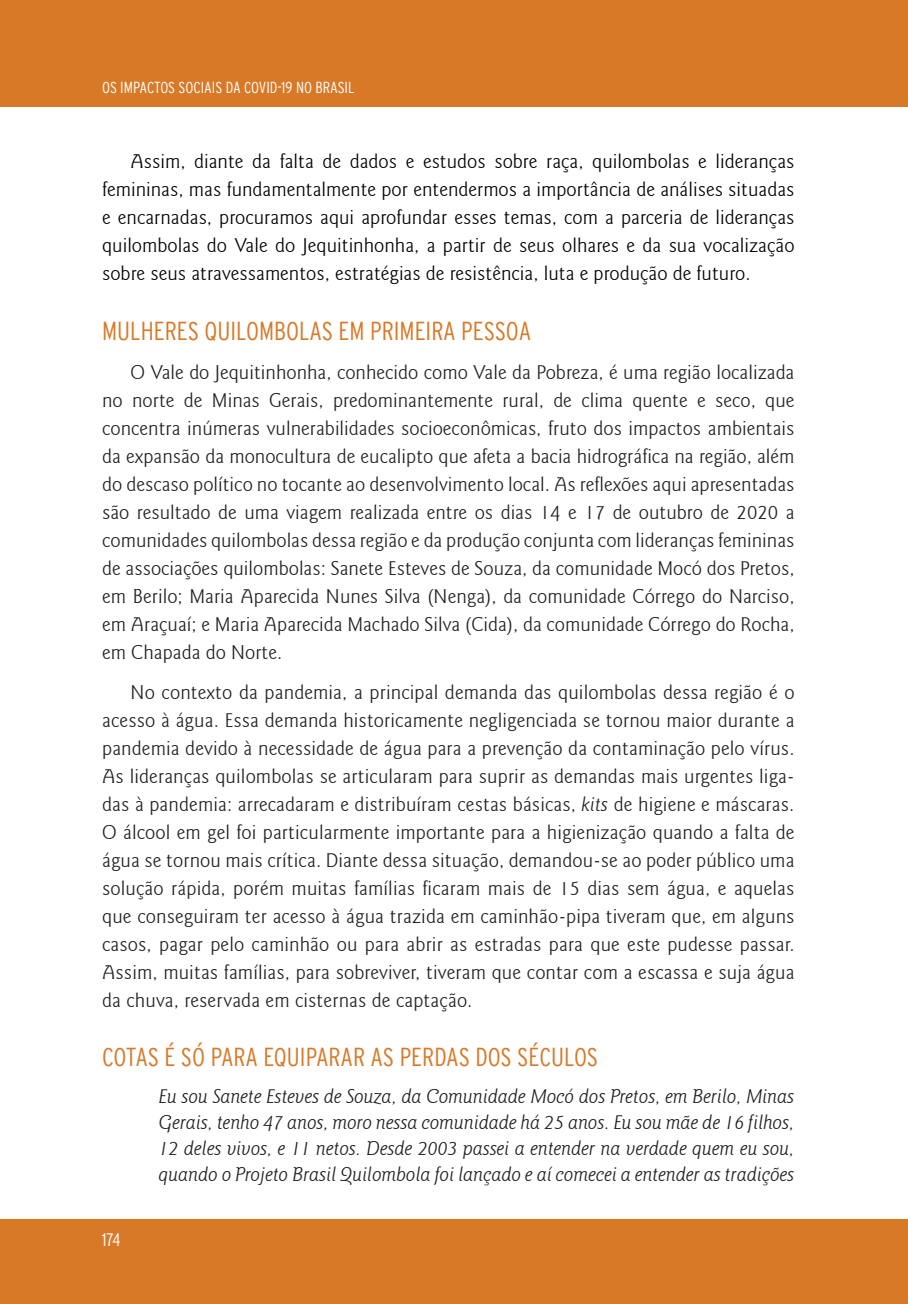
<style>
.page{position:relative;width:908px;height:1304px;background:#fff}
.page>*{position:absolute;margin:0;border:0;box-sizing:border-box;transform-origin:0 0}
.subiitulo_-_nivel_1{font:300 condensed 26px "Interstate";color:#d87928}
.corpo_do_texto{font:300 20px/28px "Goudy Sans IT Cby BT";color:#231f20;text-align:justify}
.corpo_do_texto-2{font:300 20px/28px "Goudy Sans IT Cby BT";color:#000;text-align:justify}
.depoimento{font:italic 300 20px/26px "Goudy Sans IT Cby BT";color:#231f20;text-align:justify}
.t1{font:300 condensed 18px "Interstate";color:#fff}
.t2{font:300 condensed 16px "Interstate";color:#fff}
.s1{font-style:italic}
</style>
<div class="page">
<div style="left:0;top:1219px;width:907px;height:85px;background:#d87928"></div>
<div style="left:0;top:0;width:907px;height:107px;background:#d87928"></div>
<p class="t2" style="left:102px;top:78px;width:254px">OS IMPACTOS SOCIAIS DA COVID-19 NO BRASIL</p>
<p class="corpo_do_texto-2" style="left:102px;top:148px;width:693px;text-indent:28px">Assim, diante da falta de dados e estudos sobre raça, quilombolas e lideranças femininas, mas fundamentalmente por entendermos a importância de análises situadas e encarnadas, procuramos aqui aprofundar esses temas, com a parceria de lideranças quilombolas do Vale do Jequitinhonha, a partir de seus olhares e da sua vocalização sobre seus atravessamentos, estratégias de resistência, luta e produção de futuro.</p>
<p class="subiitulo_-_nivel_1" style="left:102px;top:316px;width:430px">MULHERES QUILOMBOLAS EM PRIMEIRA PESSOA</p>
<p class="corpo_do_texto" style="left:102px;top:359px;width:693px;text-indent:28px">O Vale do Jequitinhonha, conhecido como Vale da Pobreza, é uma região localizada no norte de Minas Gerais, predominantemente rural, de clima quente e seco, que concentra inúmeras vulnerabilidades socioeconômicas, fruto dos impactos ambientais da expansão da monocultura de eucalipto que afeta a bacia hidrográfica na região, além do descaso político no tocante ao desenvolvimento local. As reflexões aqui apresentadas são resultado de uma viagem realizada entre os dias 14 e 17 de outubro de 2020 a comunidades quilombolas dessa região e da produção conjunta com lideranças femininas de associações quilombolas: Sanete Esteves de Souza, da comunidade Mocó dos Pretos, em Berilo; Maria Aparecida Nunes Silva (Nenga), da comunidade Córrego do Narciso, em Araçuaí; e Maria Aparecida Machado Silva (Cida), da comunidade Córrego do Rocha, em Chapada do Norte.</p>
<p class="corpo_do_texto" style="left:102px;top:678px;width:693px;text-indent:28px">No contexto da pandemia, a principal demanda das quilombolas dessa região é o acesso à água. Essa demanda historicamente negligenciada se tornou maior durante a pandemia devido à necessidade de água para a prevenção da contaminação pelo vírus.<br>As lideranças quilombolas se articularam para suprir as demandas mais urgentes liga&shy;das à pandemia: arrecadaram e distribuíram cestas básicas, <span class="s1">kits</span> de higiene e máscaras.<br>O álcool em gel foi particularmente importante para a higienização quando a falta de água se tornou mais crítica. Diante dessa situação, demandou-se ao poder público uma solução rápida, porém muitas famílias ficaram mais de 15 dias sem água, e aquelas que conseguiram ter acesso à água trazida em caminhão-pipa tiveram que, em alguns casos, pagar pelo caminhão ou para abrir as estradas para que este pudesse passar.<br>Assim, muitas famílias, para sobreviver, tiveram que contar com a escassa e suja água da chuva, reservada em cisternas de captação.</p>
<p class="subiitulo_-_nivel_1" style="left:102px;top:1042px;width:497px">COTAS É SÓ PARA EQUIPARAR AS PERDAS DOS SÉCULOS</p>
<p class="depoimento" style="left:159px;top:1084px;width:636px">Eu sou Sanete Esteves de Souza, da Comunidade Mocó dos Pretos, em Berilo, Minas Gerais, tenho 47 anos, moro nessa comunidade há 25 anos. Eu sou mãe de 16 filhos, 12 deles vivos, e 11 netos. Desde 2003 passei a entender na verdade quem eu sou, quando o Projeto Brasil Quilombola foi lançado e aí comecei a entender as tradições</p>
<p class="t1" style="left:102px;top:1230px;width:20px">174</p>
</div>
